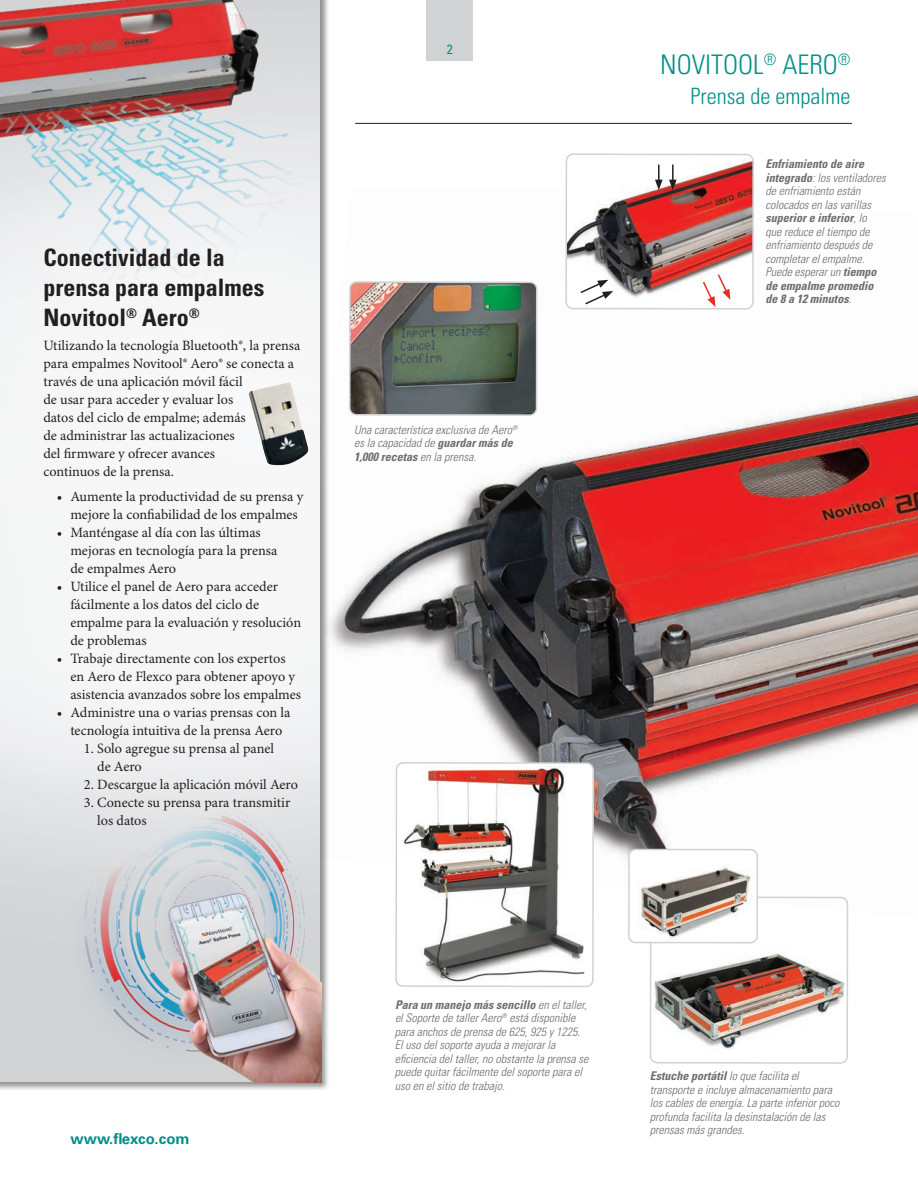
<style>
.page{position:relative;width:918px;height:1188px;background:#fff}
.page>*{position:absolute;margin:0;border:0;box-sizing:border-box;transform-origin:0 0}
.t1{font:300 condensed 27px "Univers LT Std";color:#009088}
.t2{font:700 condensed 24px/30px "Univers LT Std";color:#231f20}
.t3{font:300 condensed 22.5px "Univers LT Std";color:#009088}
.t4{font:700 15px "Univers LT Std";color:#009088}
.t5{font:14.25px/18px "Minion Pro";color:#231f20}
.t6{font:condensed 13.5px "Univers LT Std";color:#009088}
.t7{font:italic 300 condensed 12px/13.5px "Univers LT Std";color:#6c6d70}
.s1{font-weight:700}
</style>
<div class="page">
<div style="left:427px;top:0;width:46px;height:60px;background:#d1d2d4"></div>
<img style="left:330px;top:287px;width:588px;height:631px">
<img style="left:566px;top:156px;width:187px;height:153px">
<div style="left:565px;top:153px;width:189px;height:157px;border:2px solid #d1d2d4;border-radius:7px"></div>
<svg style="left:669px;top:165px;width:8px;height:25px"></svg>
<svg style="left:655px;top:165px;width:8px;height:25px"></svg>
<svg style="left:702px;top:273px;width:28px;height:34px"></svg>
<svg style="left:579px;top:280px;width:34px;height:26px"></svg>
<div style="left:0;top:0;width:330px;height:1091px;background:#231f20;opacity:.5"></div>
<img style="left:0;top:332px;width:319px;height:476px">
<hr style="left:355px;top:123px;width:497px;height:1px;background:#231f20">
<img style="left:350px;top:284px;width:187px;height:131px">
<div style="left:349px;top:281px;width:188px;height:135px;border:2px solid #d1d2d4;border-radius:7px"></div>
<img style="left:653px;top:911px;width:192px;height:139px">
<div style="left:650px;top:896px;width:198px;height:168px;border:2px solid #d1d2d4;border-radius:7px"></div>
<div style="left:396px;top:763px;width:197px;height:223px;background:#fff;border-radius:7px"></div>
<img style="left:404px;top:766px;width:181px;height:218px">
<div style="left:395px;top:762px;width:199px;height:225px;border:2px solid #d1d2d4;border-radius:7px"></div>
<img style="left:629px;top:849px;width:128px;height:94px">
<div style="left:628px;top:849px;width:130px;height:94px;border:2px solid #d1d2d4;border-radius:7px"></div>
<img style="left:0;top:0;width:329px;height:332px">
<img style="left:0;top:808px;width:322px;height:275px">
<img style="left:248px;top:382px;width:61px;height:84px">
<p class="t6" style="left:447px;top:41px;width:7px">2</p>
<h2 class="t2" style="left:43px;top:242px;width:223px">Conectividad de la prensa para empalmes<br>Novitool<sup>®</sup> Aero<sup>®</sup></h2>
<p class="t5" style="left:43px;top:337px;width:258px">Utilizando la tecnología Bluetooth®, la prensa para empalmes Novitool® Aero® se conecta a través de una aplicación móvil fácil<br>de usar para acceder y evaluar los<br>datos del ciclo de empalme; además<br>de administrar las actualizaciones<br>del firmware y ofrecer avances<br>continuos de la prensa.</p>
<p class="t5" style="left:57px;top:488px;width:248px;text-align:center">• Aumente la productividad de su prensa y mejore la confiabilidad de los empalmes</p>
<p class="t5" style="left:70px;top:524px;width:209px;text-indent:-13px">• Manténgase al día con las últimas mejoras en tecnología para la prensa de empalmes Aero</p>
<p class="t5" style="left:70px;top:578px;width:232px;text-indent:-13px">• Utilice el panel de Aero para acceder fácilmente a los datos del ciclo de empalme para la evaluación y resolución de problemas</p>
<p class="t5" style="left:70px;top:650px;width:232px;text-indent:-13px">• Trabaje directamente con los expertos en Aero de Flexco para obtener apoyo y asistencia avanzados sobre los empalmes</p>
<p class="t5" style="left:57px;top:704px;width:235px;text-align:center">• Administre una o varias prensas con la tecnología intuitiva de la prensa Aero</p>
<p class="t5" style="left:97px;top:740px;width:178px;text-indent:-13px">1. Solo agregue su prensa al panel de Aero</p>
<p class="t5" style="left:84px;top:776px;width:216px">2. Descargue la aplicación móvil Aero</p>
<p class="t5" style="left:97px;top:794px;width:195px;text-indent:-13px">3. Conecte su prensa para transmitir los datos</p>
<p class="t7" style="left:354px;top:423px;width:165px">Una característica exclusiva de Aero<sup>® </sup>es la capacidad de <span class="s1">guardar más de<br>1,000 recetas</span> en la prensa.</p>
<h1 class="t1" style="left:660px;top:48px;width:192px">NOVITOOL<sup>®</sup> AERO<sup>®</sup></h1>
<h3 class="t3" style="left:691px;top:82px;width:161px">Prensa de empalme</h3>
<p class="t7" style="left:765px;top:158px;width:122px"><span class="s1">Enfriamiento de aire integrado</span>: los ventiladores de enfriamiento están colocados en las varillas <span class="s1">superior e inferior</span>, lo<br>que reduce el tiempo de enfriamiento después de completar el empalme.<br>Puede esperar un <span class="s1">tiempo de empalme promedio de 8 a 12 minutos</span>.</p>
<p class="t4" style="left:70px;top:1130px;width:121px">www.flexco.com</p>
<p class="t7" style="left:395px;top:998px;width:195px"><span class="s1">Para un manejo más sencillo</span> en el taller, el Soporte de taller Aero<sup>®</sup> está disponible para anchos de prensa de 625, 925 y 1225.<br>El uso del soporte ayuda a mejorar la eficiencia del taller, no obstante la prensa se puede quitar fácilmente del soporte para el uso en el sitio de trabajo.</p>
<p class="t7" style="left:650px;top:1070px;width:191px"><span class="s1">Estuche portátil</span> lo que facilita el transporte e incluye almacenamiento para los cables de energía. La parte inferior poco profunda facilita la desinstalación de las prensas más grandes.</p>
</div>
